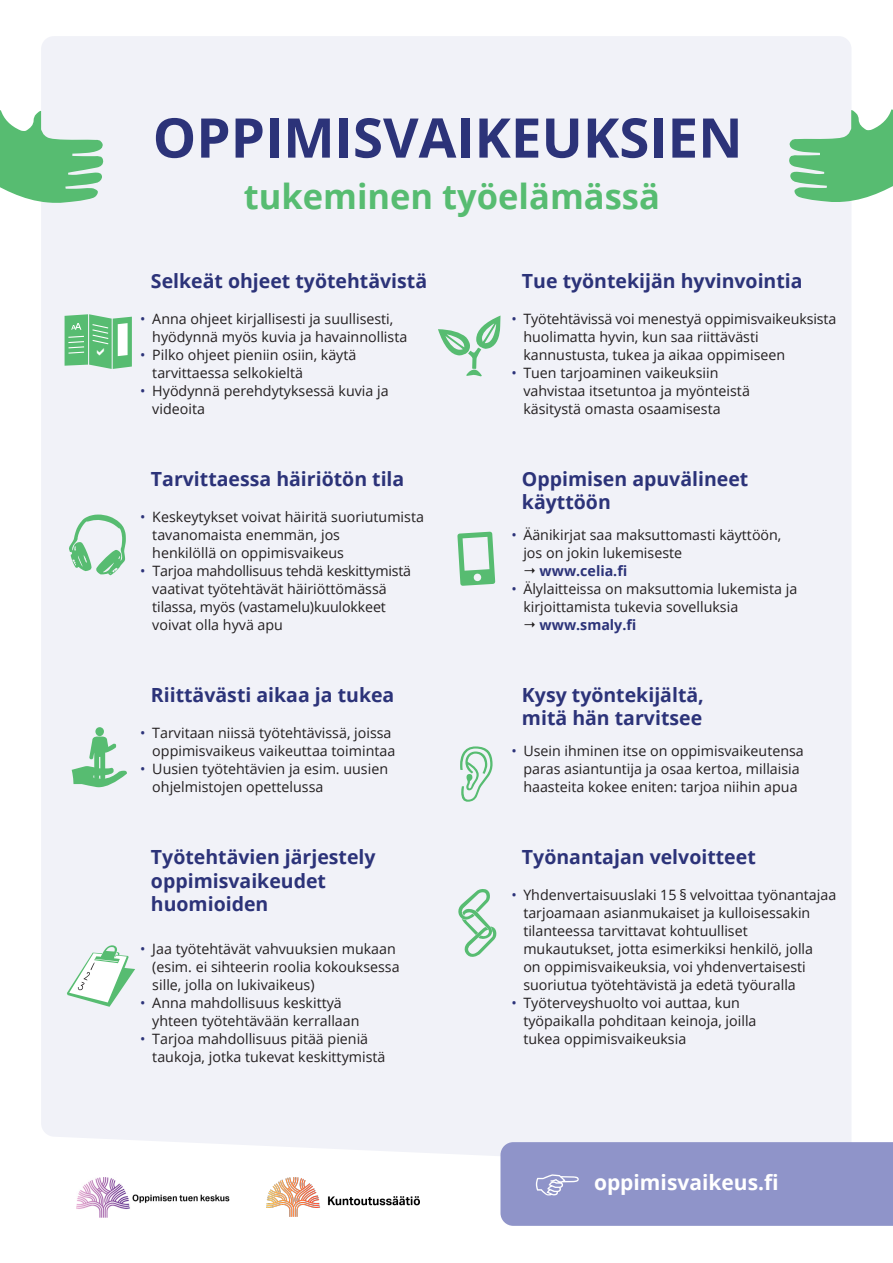
<style>
.page{position:relative;width:893px;height:1263px;background:#fff}
.page>*{position:absolute;margin:0;border:0;box-sizing:border-box;transform-origin:0 0}
.otsikko{font:700 34.5px "Open Sans";color:#57bc71}
.linkki{font:700 21px "Open Sans";color:#fff}
.otsikko-2{font:700 19.5px/23.4px "Open Sans";color:#2c3379}
.t1{font:14.25px/18px "Open Sans";color:#231f20}
.t2{font:700 14.25px "Open Sans";color:#2c3379}
.s1{color:#2c3379}
</style>
<div class="page">
<div style="left:41px;top:36px;width:810px;height:1120px;background:#f1f2f8"></div>
<svg style="left:156px;top:118px;width:37px;height:40px"></svg>
<svg style="left:201px;top:119px;width:27px;height:39px"></svg>
<svg style="left:236px;top:119px;width:27px;height:39px"></svg>
<div style="left:270px;top:119px;width:8px;height:39px;background:#2c3379"></div>
<svg style="left:288px;top:119px;width:42px;height:39px"></svg>
<div style="left:340px;top:119px;width:8px;height:39px;background:#2c3379"></div>
<svg style="left:355px;top:118px;width:101px;height:40px"></svg>
<div style="left:461px;top:119px;width:9px;height:39px;background:#2c3379"></div>
<svg style="left:479px;top:119px;width:59px;height:39px"></svg>
<svg style="left:546px;top:119px;width:32px;height:39px"></svg>
<svg style="left:588px;top:118px;width:59px;height:40px"></svg>
<div style="left:654px;top:119px;width:9px;height:39px;background:#2c3379"></div>
<svg style="left:672px;top:119px;width:23px;height:39px"></svg>
<svg style="left:703px;top:119px;width:35px;height:39px"></svg>
<svg style="left:69px;top:514px;width:57px;height:61px"></svg>
<svg style="left:72px;top:727px;width:55px;height:60px"></svg>
<svg style="left:67px;top:945px;width:68px;height:62px"></svg>
<svg style="left:438px;top:315px;width:62px;height:61px"></svg>
<svg style="left:460px;top:746px;width:33px;height:56px"></svg>
<svg style="left:458px;top:889px;width:39px;height:68px"></svg>
<svg style="left:0;top:110px;width:104px;height:94px"></svg>
<svg style="left:788px;top:109px;width:105px;height:94px"></svg>
<img style="left:76px;top:1178px;width:153px;height:39px">
<img style="left:267px;top:1178px;width:152px;height:39px">
<svg style="left:524px;top:568px;width:11px;height:6px"></svg>
<svg style="left:524px;top:622px;width:11px;height:6px"></svg>
<svg style="left:65px;top:314px;width:67px;height:55px"></svg>
<div style="left:500px;top:1142px;width:393px;height:84px;background:#8f94c9"></div>
<div style="left:457px;top:532px;width:38px;height:54px;background:#f1f2f8"></div>
<p class="otsikko" style="left:244px;top:172px;width:418px">tukeminen työelämässä</p>
<p class="otsikko-2" style="left:151px;top:269px;width:278px">Selkeät ohjeet työtehtävistä</p>
<p class="t1" style="left:152px;top:309px;width:256px;text-indent:-12px"><span class="s1">•</span> Anna ohjeet kirjallisesti ja suullisesti, hyödynnä myös kuvia ja havainnollista</p>
<p class="t1" style="left:152px;top:345px;width:206px;text-indent:-12px"><span class="s1">•</span> Pilko ohjeet pieniin osiin, käytä tarvittaessa selkokieltä</p>
<p class="t1" style="left:152px;top:381px;width:238px;text-indent:-12px"><span class="s1">•</span> Hyödynnä perehdytyksessä kuvia ja videoita</p>
<p class="otsikko-2" style="left:151px;top:467px;width:255px">Tarvittaessa häiriötön tila</p>
<p class="t1" style="left:152px;top:507px;width:273px;text-indent:-12px"><span class="s1">•</span> Keskeytykset voivat häiritä suoriutumista tavanomaista enemmän, jos<br>henkilöllä on oppimisvaikeus</p>
<p class="t1" style="left:152px;top:561px;width:260px;text-indent:-12px"><span class="s1">•</span> Tarjoa mahdollisuus tehdä keskittymistä vaativat työtehtävät häiriöttömässä tilassa, myös (vastamelu)kuulokkeet voivat olla hyvä apu</p>
<p class="otsikko-2" style="left:151px;top:683px;width:245px">Riittävästi aikaa ja tukea</p>
<p class="t1" style="left:140px;top:723px;width:256px;text-align:right"><span class="s1">•</span> Tarvitaan niissä työtehtävissä, joissa oppimisvaikeus vaikeuttaa toimintaa</p>
<p class="t1" style="left:152px;top:759px;width:237px;text-indent:-12px"><span class="s1">•</span> Uusien työtehtävien ja esim. uusien ohjelmistojen opettelussa</p>
<p class="otsikko-2" style="left:151px;top:845px;width:226px">Työtehtävien järjestely oppimisvaikeudet huomioiden</p>
<p class="t1" style="left:152px;top:939px;width:249px;text-indent:-12px"><span class="s1">•</span> Jaa työtehtävät vahvuuksien mukaan (esim. ei sihteerin roolia kokouksessa sille, jolla on lukivaikeus)</p>
<p class="t1" style="left:152px;top:993px;width:209px;text-indent:-12px"><span class="s1">•</span> Anna mahdollisuus keskittyä yhteen työtehtävään kerrallaan</p>
<p class="t1" style="left:152px;top:1029px;width:235px;text-indent:-12px"><span class="s1">•</span> Tarjoa mahdollisuus pitää pieniä taukoja, jotka tukevat keskittymistä</p>
<p class="otsikko-2" style="left:522px;top:269px;width:282px">Tue työntekijän hyvinvointia</p>
<p class="t1" style="left:523px;top:309px;width:314px;text-indent:-12px"><span class="s1">•</span> Työtehtävissä voi menestyä oppimisvaikeuksista huolimatta hyvin, kun saa riittävästi kannustusta, tukea ja aikaa oppimiseen</p>
<p class="t1" style="left:523px;top:363px;width:228px;text-indent:-12px"><span class="s1">•</span> Tuen tarjoaminen vaikeuksiin vahvistaa itsetuntoa ja myönteistä käsitystä omasta osaamisesta</p>
<p class="otsikko-2" style="left:522px;top:467px;width:228px">Oppimisen apuvälineet käyttöön</p>
<p class="t1" style="left:511px;top:525px;width:272px"><span class="s1">•</span> Äänikirjat saa maksuttomasti käyttöön,</p>
<p class="t1" style="left:523px;top:543px;width:160px">jos on jokin lukemiseste</p>
<p class="t2" style="left:540px;top:561px;width:89px">www.celia.fi</p>
<p class="t1" style="left:511px;top:579px;width:287px"><span class="s1">•</span> Älylaitteissa on maksuttomia lukemista ja</p>
<p class="t1" style="left:523px;top:597px;width:216px">kirjoittamista tukevia sovelluksia</p>
<p class="t2" style="left:540px;top:615px;width:98px">www.smaly.fi</p>
<p class="otsikko-2" style="left:522px;top:683px;width:183px">Kysy työntekijältä, mitä hän tarvitsee</p>
<p class="t1" style="left:511px;top:741px;width:294px;text-align:center"><span class="s1">•</span> Usein ihminen itse on oppimisvaikeutensa paras asiantuntija ja osaa kertoa, millaisia haasteita kokee eniten: tarjoa niihin apua</p>
<p class="otsikko-2" style="left:522px;top:845px;width:235px">Työnantajan velvoitteet</p>
<p class="t1" style="left:523px;top:885px;width:314px;text-indent:-12px"><span class="s1">•</span> Yhdenvertaisuuslaki 15 § velvoittaa työnantajaa tarjoamaan asianmukaiset ja kulloisessakin tilanteessa tarvittavat kohtuulliset mukautukset, jotta esimerkiksi henkilö, jolla<br>on oppimisvaikeuksia, voi yhdenvertaisesti suoriutua työtehtävistä ja edetä työuralla</p>
<p class="t1" style="left:523px;top:993px;width:235px;text-indent:-12px"><span class="s1">•</span> Työterveyshuolto voi auttaa, kun työpaikalla pohditaan keinoja, joilla tukea oppimisvaikeuksia</p>
<p class="linkki" style="left:594px;top:1168px;width:186px">oppimisvaikeus.fi</p>
</div>
